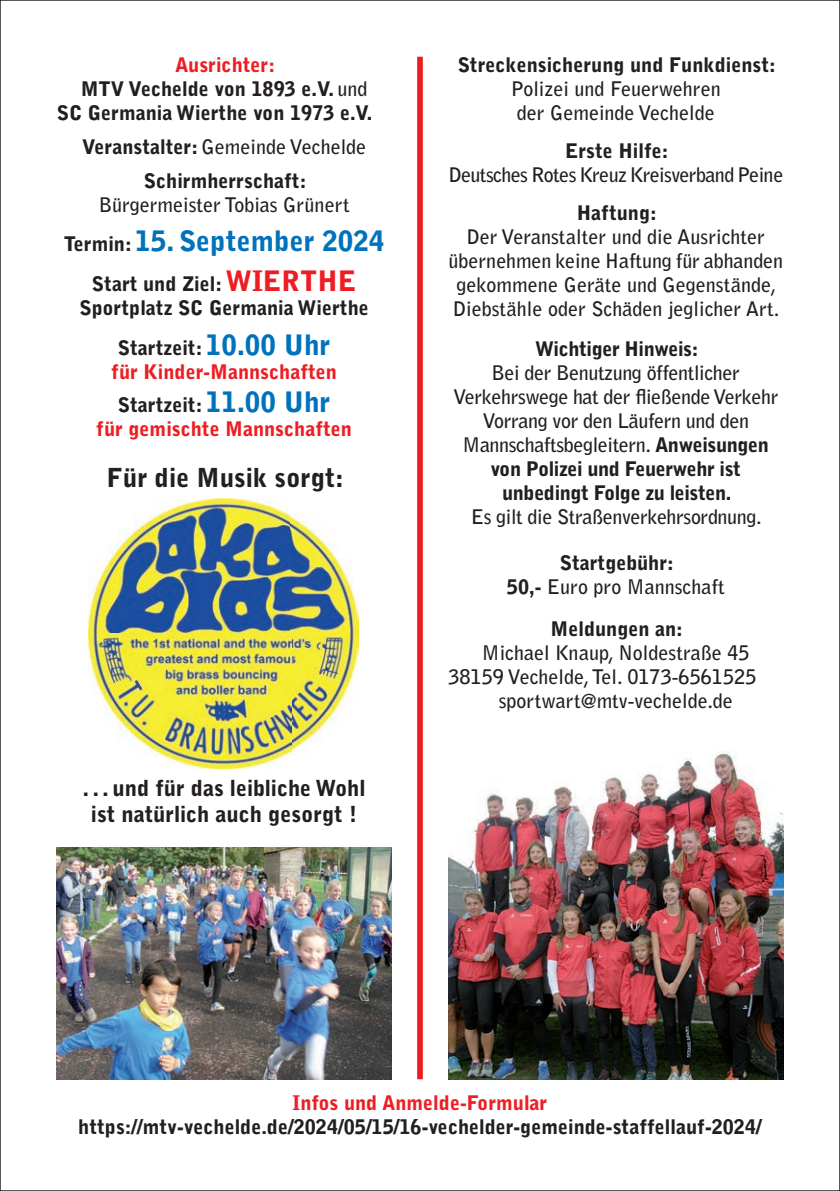
<style>
.page{position:relative;width:840px;height:1191px;background:#fff}
.page>*{position:absolute;margin:0;border:0;box-sizing:border-box;transform-origin:0 0}
.t1{font:900 28px "Bell Gothic Std";color:#0072bc}
.t2{font:900 26px "Bell Gothic Std";color:#231f20}
.t3{font:900 22px/26.4px "Bell Gothic Std";color:#231f20;text-align:center}
.t4{font:700 20px/24px "Bell Gothic Std";color:#231f20;text-align:center}
.t5{font:900 20px/34px "Bell Gothic Std";color:#231f20;text-align:center}
.t6{font:700 20px/24px "Bell Gothic Std";letter-spacing:-.02em;color:#231f20;text-align:center}
.t7{font:900 20px/24px "Bell Gothic Std";color:#ee1d23;text-align:center}
.t8{font:900 20px "Bell Gothic";color:#231f20}
.t9{font:700 20px "Bell Gothic Std";letter-spacing:-.03em;color:#231f20}
.t10{font:900 20px "Bell Gothic Std";letter-spacing:-.02em;color:#231f20}
.s1{font-weight:700}
.s2{font-size:20px;color:#231f20}
.s3{font-size:28px;color:#ee1d23}
.s4{color:#231f20}
.s5{font-size:28px;color:#0072bc}
.s6{font-weight:900}
</style>
<div class="page">
<img style="left:88px;top:498px;width:270px;height:270px">
<div style="left:417px;top:57px;width:5px;height:1022px;border:2px solid #ee1d23"></div>
<img style="left:448px;top:751px;width:334px;height:328px">
<img style="left:57px;top:848px;width:334px;height:231px">
<p class="t7" style="left:175px;top:53px;width:101px">Ausrichter:</p>
<p class="t5" style="left:81px;top:72px;width:288px">MTV Vechelde von 1893 e.V. <span class="s1">und</span></p>
<p class="t5" style="left:57px;top:96px;width:317px">SC Germania Wierthe von 1973 e.V.</p>
<p class="t5" style="left:82px;top:130px;width:285px">Veranstalter: <span class="s1">Gemeinde Vechelde<br></span>Schirmherrschaft:</p>
<p class="t4" style="left:99px;top:192px;width:252px">Bürgermeister Tobias Grünert</p>
<h1 class="t1" style="left:64px;top:225px;width:322px"><span class="s2">Termin:</span> 15. September 2024</h1>
<p class="t5" style="left:79px;top:272px;width:290px;line-height:24px">Start und Ziel: <span class="s3">WIERTHE<br></span>Sportplatz SC Germania Wierthe</p>
<p class="t7" style="left:111px;top:336px;width:227px"><span class="s4">Startzeit:</span> <span class="s5">10.00 Uhr </span>für Kinder-Mannschaften</p>
<p class="t7" style="left:96px;top:393px;width:257px"><span class="s4">Startzeit:</span> <span class="s5">11.00 Uhr<br></span>für gemischte Mannschaften</p>
<h2 class="t2" style="left:107px;top:463px;width:238px">Für die Musik sorgt:</h2>
<p class="t3" style="left:83px;top:775px;width:284px">. . . und für das leibliche Wohl ist natürlich auch gesorgt !</p>
<p class="t5" style="left:457px;top:48px;width:319px">Streckensicherung und Funkdienst:</p>
<p class="t4" style="left:510px;top:76px;width:211px;text-align:left">Polizei und Feuerwehren der Gemeinde Vechelde</p>
<p class="t5" style="left:564px;top:134px;width:105px">Erste Hilfe:</p>
<p class="t9" style="left:448px;top:162px;width:336px">Deutsches Rotes Kreuz Kreisverband Peine</p>
<p class="t5" style="left:576px;top:196px;width:82px">Haftung:</p>
<p class="t4" style="left:448px;top:224px;width:336px">Der Veranstalter und die Ausrichter übernehmen keine Haftung für abhanden gekommene Geräte und Gegenstände, Diebstähle oder Schäden jeglicher Art.</p>
<p class="t10" style="left:535px;top:337px;width:165px">Wichtiger Hinweis:</p>
<p class="t6" style="left:453px;top:360px;width:327px">Bei der Benutzung öffentlicher<br>Verkehrswege hat der ießende Verkehr<br>Vorrang vor den Läufern und den<br>Mannschaftsbegleitern. <span class="s6">Anweisungen von Polizei und Feuerwehr ist unbedingt Folge zu leisten.</span></p>
<p class="t6" style="left:470px;top:504px;width:292px">Es gilt die Straßenverkehrsordnung.</p>
<p class="t4" style="left:506px;top:550px;width:219px"><span class="s6">Startgebühr:<br>50,-</span> Euro pro Mannschaft</p>
<p class="t5" style="left:550px;top:612px;width:134px">Meldungen an:</p>
<p class="t4" style="left:481px;top:640px;width:269px">Michael Knaup, Noldestraße 45</p>
<p class="t4" style="left:448px;top:664px;width:309px">38159 Vechelde, Tel. 0173-6561525</p>
<p class="t4" style="left:498px;top:688px;width:235px">sportwart@mtv-vechelde.de</p>
<p class="t7" style="left:292px;top:1090px;width:256px">Infos und Anmelde-Formular</p>
<p class="t8" style="left:78px;top:1115px;width:684px">https://mtv-vechelde.de/2024/05/15/16-vechelder-gemeinde-staffellauf-2024/</p>
</div>
